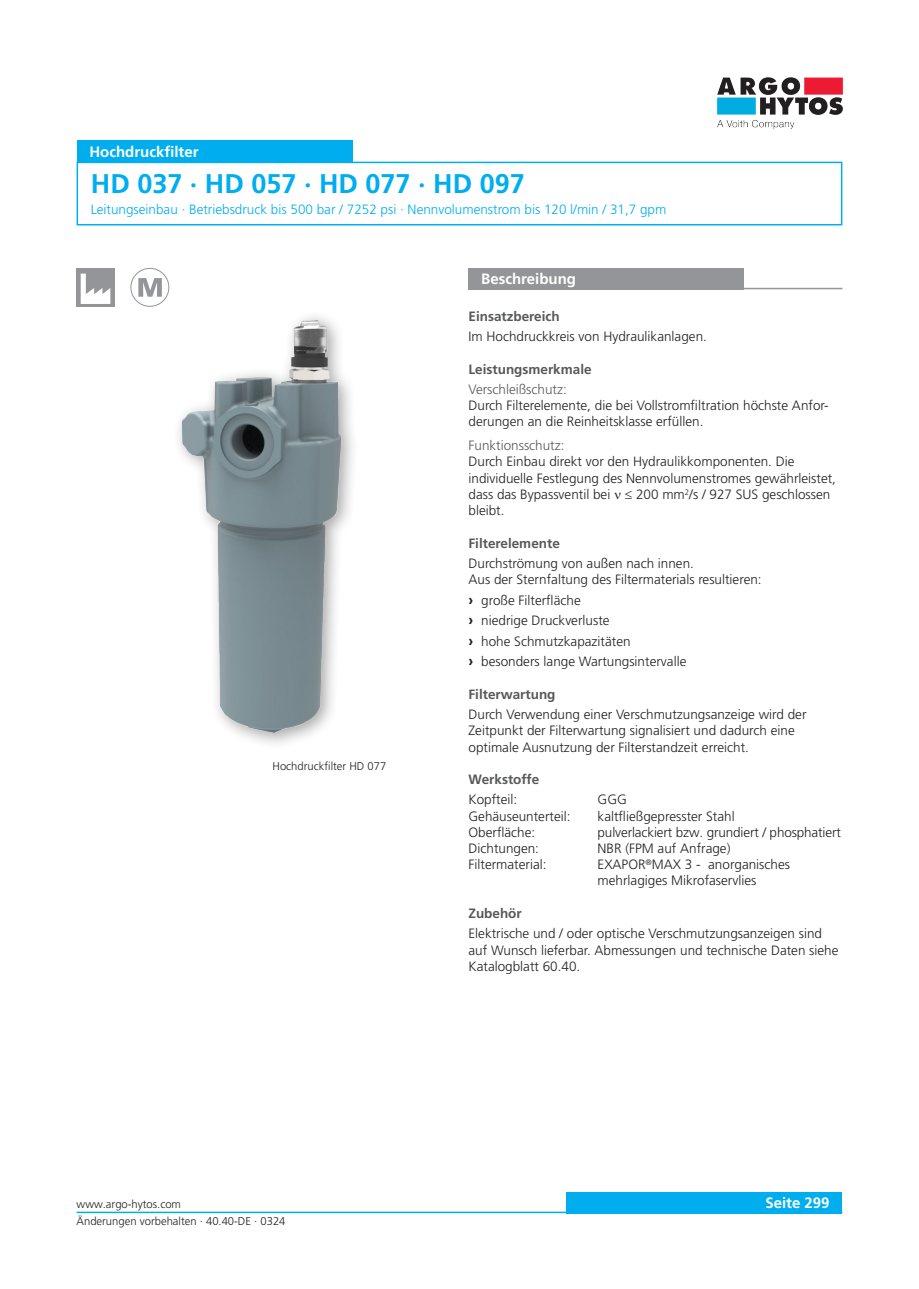
<style>
.page{position:relative;width:919px;height:1289px;background:#fff}
.page>*{position:absolute;margin:0;border:0;box-sizing:border-box;transform-origin:0 0}
._01_Headline_blue{font:700 27px "Frutiger LT Pro";color:#00aeef}
._04_Headline_white{font:700 15px "Frutiger LT Pro";color:#fff}
._06_Copytext{font:300 13.5px/16.2px "Frutiger LT Pro";color:#231f20}
._03_HeadlineCopytext_blue{font:300 13.5px "Frutiger LT Pro";color:#00aeef}
._05_Subline_Copytext{font:700 13.5px "Frutiger LT Pro";color:#57585a}
._10_Subline_Italic{font:300 13.5px "Frutiger LT Pro";color:#57585a}
._08_Legend{font:300 11.25px "Frutiger LT Pro";color:#231f20}
.s1{font-weight:700;font-size:15px}
</style>
<div class="page">
<div style="left:566px;top:1191px;width:276px;height:22px;background:#00aeef"></div>
<hr style="left:77px;top:1211px;width:765px;height:2px;background:#00aeef">
<img style="left:717px;top:77px;width:126px;height:52px">
<div style="left:77px;top:162px;width:765px;height:63px;border:2px solid #00aeef"></div>
<div style="left:77px;top:140px;width:275px;height:22px;background:#00aeef"></div>
<img style="left:178px;top:316px;width:173px;height:421px">
<div style="left:468px;top:268px;width:276px;height:21px;background:#939598"></div>
<hr style="left:468px;top:288px;width:374px;height:1px;background:#939598">
<div style="left:77px;top:268px;width:38px;height:38px;background:#939598"></div>
<svg style="left:81px;top:273px;width:29px;height:31px"></svg>
<div style="left:130px;top:268px;width:39px;height:39px;border:1px solid #939598;border-radius:50%"></div>
<svg style="left:138px;top:278px;width:24px;height:19px"></svg>
<p class="_04_Headline_white" style="left:89px;top:143px;width:111px">Hochdruckfilter</p>
<p class="_01_Headline_blue" style="left:91px;top:168px;width:435px">HD 037 · HD 057 · HD 077 · HD 097</p>
<p class="_03_HeadlineCopytext_blue" style="left:91px;top:201px;width:577px">Leitungseinbau · Betriebsdruck bis 500 bar / 7252 psi · Nennvolumenstrom bis 120 l/min / 31,7 gpm</p>
<p class="_08_Legend" style="left:272px;top:759px;width:115px">Hochdruckfilter HD 077</p>
<p class="_04_Headline_white" style="left:481px;top:270px;width:96px">Beschreibung</p>
<p class="_05_Subline_Copytext" style="left:468px;top:308px;width:93px">Einsatzbereich</p>
<p class="_06_Copytext" style="left:468px;top:328px;width:240px">Im Hochdruckkreis von Hydraulikanlagen.</p>
<p class="_05_Subline_Copytext" style="left:468px;top:361px;width:125px">Leistungsmerkmale</p>
<p class="_10_Subline_Italic" style="left:468px;top:381px;width:100px">Verschleißschutz:</p>
<p class="_06_Copytext" style="left:468px;top:397px;width:362px">Durch Filterelemente, die bei Vollstromfiltration höchste Anfor&shy;derungen an die Reinheitsklasse erfüllen.</p>
<p class="_10_Subline_Italic" style="left:468px;top:437px;width:98px">Funktionsschutz:</p>
<p class="_06_Copytext" style="left:468px;top:453px;width:369px">Durch Einbau direkt vor den Hydraulikkomponenten. Die individuelle Festlegung des Nennvolumenstromes gewährleistet, dass das Bypassventil bei ≤ 200 mm<sup>2</sup>/s / 927 SUS geschlossen bleibt.</p>
<p class="_05_Subline_Copytext" style="left:468px;top:535px;width:93px">Filterelemente</p>
<p class="_06_Copytext" style="left:468px;top:555px;width:227px">Durchströmung von außen nach innen.</p>
<p class="_06_Copytext" style="left:468px;top:571px;width:295px">Aus der Sternfaltung des Filtermaterials resultieren:</p>
<p class="_06_Copytext" style="left:468px;top:592px;width:114px"><span class="s1">›</span> große Filterfläche</p>
<p class="_06_Copytext" style="left:468px;top:612px;width:143px"><span class="s1">›</span> niedrige Druckverluste</p>
<p class="_06_Copytext" style="left:468px;top:633px;width:164px"><span class="s1">›</span> hohe Schmutzkapazitäten</p>
<p class="_06_Copytext" style="left:468px;top:653px;width:219px"><span class="s1">›</span> besonders lange Wartungsintervalle</p>
<p class="_05_Subline_Copytext" style="left:468px;top:686px;width:89px">Filterwartung</p>
<p class="_06_Copytext" style="left:468px;top:706px;width:339px">Durch Verwendung einer Verschmutzungsanzeige wird der<br>Zeitpunkt der Filterwartung signalisiert und dadurch eine optimale Ausnutzung der Filterstandzeit erreicht.</p>
<p class="_05_Subline_Copytext" style="left:468px;top:771px;width:72px">Werkstoffe</p>
<p class="_06_Copytext" style="left:468px;top:791px;width:50px">Kopfteil:</p>
<p class="_06_Copytext" style="left:597px;top:791px;width:31px">GGG</p>
<p class="_06_Copytext" style="left:468px;top:808px;width:104px">Gehäuseunterteil:</p>
<p class="_06_Copytext" style="left:597px;top:808px;width:139px">kaltfließgepresster Stahl</p>
<p class="_06_Copytext" style="left:468px;top:824px;width:68px">Oberfläche:</p>
<p class="_06_Copytext" style="left:597px;top:824px;width:245px">pulverlackiert bzw. grundiert / phosphatiert</p>
<p class="_06_Copytext" style="left:468px;top:840px;width:72px">Dichtungen:</p>
<p class="_06_Copytext" style="left:597px;top:840px;width:134px">NBR (FPM auf Anfrage)</p>
<p class="_06_Copytext" style="left:468px;top:856px;width:79px">Filtermaterial:</p>
<p class="_06_Copytext" style="left:597px;top:856px;width:194px">EXAPOR<sup>®</sup>MAX 3 - anorganisches mehrlagiges Mikrofaservlies</p>
<p class="_05_Subline_Copytext" style="left:468px;top:905px;width:55px">Zubehör</p>
<p class="_06_Copytext" style="left:468px;top:925px;width:371px">Elektrische und / oder optische Verschmutzungsanzeigen sind auf Wunsch lieferbar. Abmessungen und technische Daten siehe<br>Katalogblatt 60.40.</p>
<p class="_08_Legend" style="left:77px;top:1197px;width:106px">www.argo-hytos.com</p>
<p class="_04_Headline_white" style="left:765px;top:1194px;width:66px">Seite 299</p>
<p class="_08_Legend" style="left:77px;top:1214px;width:210px">Änderungen vorbehalten · 40.40-DE · 0324</p>
</div>
